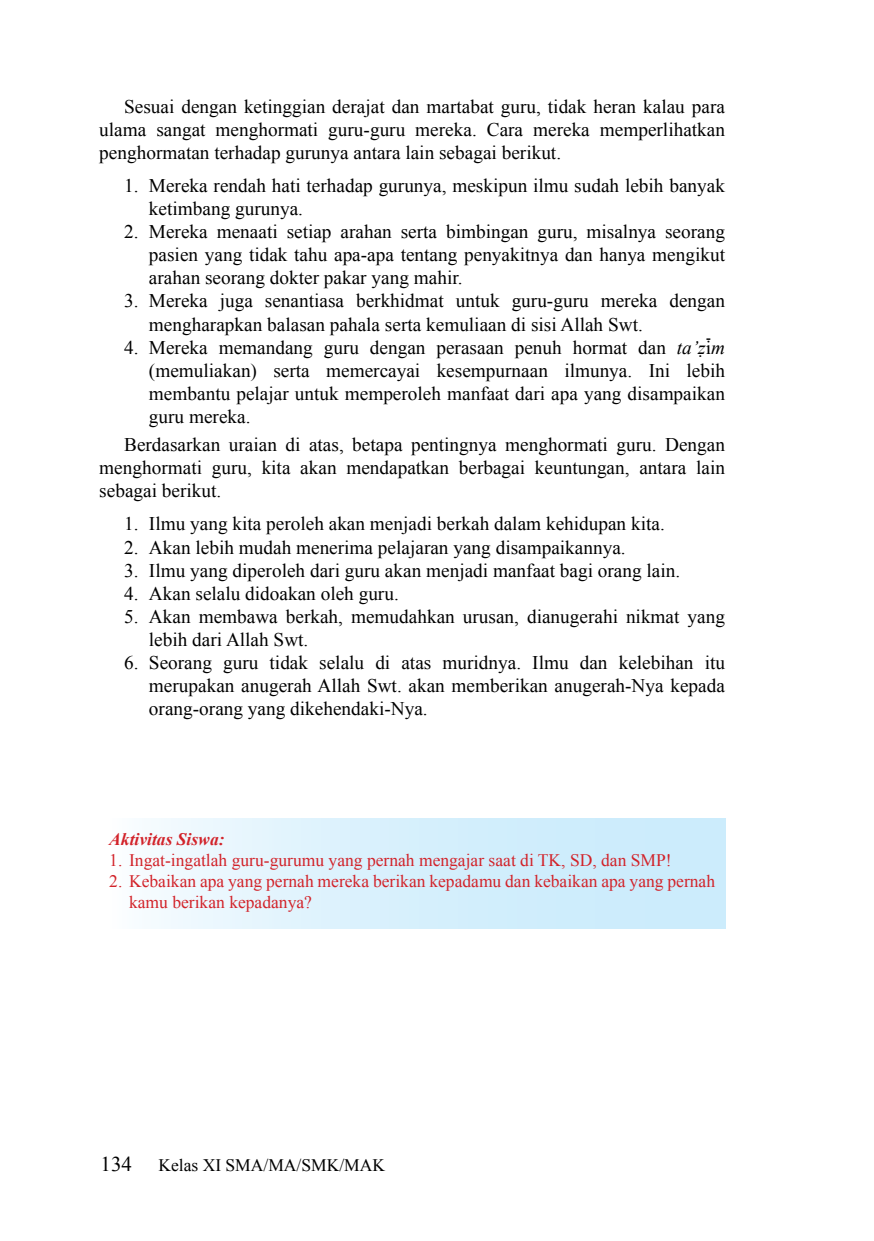
<style>
.page{position:relative;width:874px;height:1241px;background:#fff}
.page>*{position:absolute;margin:0;border:0;box-sizing:border-box;transform-origin:0 0}
.t1{font:21px "Times New Roman";color:#000}
.t2{font:19.25px/23.1px "Times New Roman";color:#000;text-align:justify}
.t3{font:17.5px/21px "Times New Roman";color:#d2232a}
.t4{font:17.5px "Times New Roman";color:#000}
.t5{font:italic 700 17.5px "Times New Roman";color:#d2232a}
.s1{font-style:italic}
.s2{font-family:"Times New Roman Arab"}
</style>
<div class="page">
<div style="left:99px;top:818px;width:625px;height:110px;background:linear-gradient(to right,#f4fbfe,#c3e9fb)"></div>
<p class="t2" style="left:99px;top:94px;width:627px;text-indent:25px">Sesuai dengan ketinggian derajat dan martabat guru, tidak heran kalau para ulama sangat menghormati guru-guru mereka. Cara mereka memperlihatkan penghormatan terhadap gurunya antara lain sebagai berikut.</p>
<p class="t2" style="left:149px;top:173px;width:577px;text-indent:-25px">1. Mereka rendah hati terhadap gurunya, meskipun ilmu sudah lebih banyak ketimbang gurunya.</p>
<p class="t2" style="left:149px;top:220px;width:577px;text-indent:-25px">2. Mereka menaati setiap arahan serta bimbingan guru, misalnya seorang pasien yang tidak tahu apa-apa tentang penyakitnya dan hanya mengikut arahan seorang dokter pakar yang mahir.</p>
<p class="t2" style="left:149px;top:289px;width:577px;text-indent:-25px">3. Mereka juga senantiasa berkhidmat untuk guru-guru mereka dengan mengharapkan balasan pahala serta kemuliaan di sisi Allah Swt.</p>
<p class="t2" style="left:149px;top:335px;width:577px;text-indent:-25px">4. Mereka memandang guru dengan perasaan penuh hormat dan <span class="s1">ta’ẓ</span><span class="s2">³</span><span class="s1">m </span>(memuliakan) serta memercayai kesempurnaan ilmunya. Ini lebih membantu pelajar untuk memperoleh manfaat dari apa yang disampaikan guru mereka.</p>
<p class="t2" style="left:99px;top:433px;width:627px;text-indent:25px">Berdasarkan uraian di atas, betapa pentingnya menghormati guru. Dengan menghormati guru, kita akan mendapatkan berbagai keuntungan, antara lain sebagai berikut.</p>
<p class="t2" style="left:124px;top:512px;width:542px">1. Ilmu yang kita peroleh akan menjadi berkah dalam kehidupan kita.</p>
<p class="t2" style="left:124px;top:535px;width:503px">2. Akan lebih mudah menerima pelajaran yang disampaikannya.</p>
<p class="t2" style="left:124px;top:558px;width:557px">3. Ilmu yang diperoleh dari guru akan menjadi manfaat bagi orang lain.</p>
<p class="t2" style="left:124px;top:581px;width:276px">4. Akan selalu didoakan oleh guru.</p>
<p class="t2" style="left:149px;top:604px;width:577px;text-indent:-25px">5. Akan membawa berkah, memudahkan urusan, dianugerahi nikmat yang lebih dari Allah Swt.</p>
<p class="t2" style="left:149px;top:650px;width:577px;text-indent:-25px">6. Seorang guru tidak selalu di atas muridnya. Ilmu dan kelebihan itu merupakan anugerah Allah Swt. akan memberikan anugerah-Nya kepada orang-orang yang dikehendaki-Nya.</p>
<p class="t5" style="left:109px;top:826px;width:117px">Aktivitas Siswa:</p>
<p class="t3" style="left:109px;top:848px;width:563px">1. Ingat-ingatlah guru-gurumu yang pernah mengajar saat di TK, SD, dan SMP!</p>
<p class="t3" style="left:129px;top:869px;width:587px;text-indent:-20px">2. Kebaikan apa yang pernah mereka berikan kepadamu dan kebaikan apa yang pernah kamu berikan kepadanya?</p>
<p class="t1" style="left:101px;top:1149px;width:33px">134</p>
<p class="t4" style="left:158px;top:1152px;width:228px">Kelas XI SMA/MA/SMK/MAK</p>
</div>
